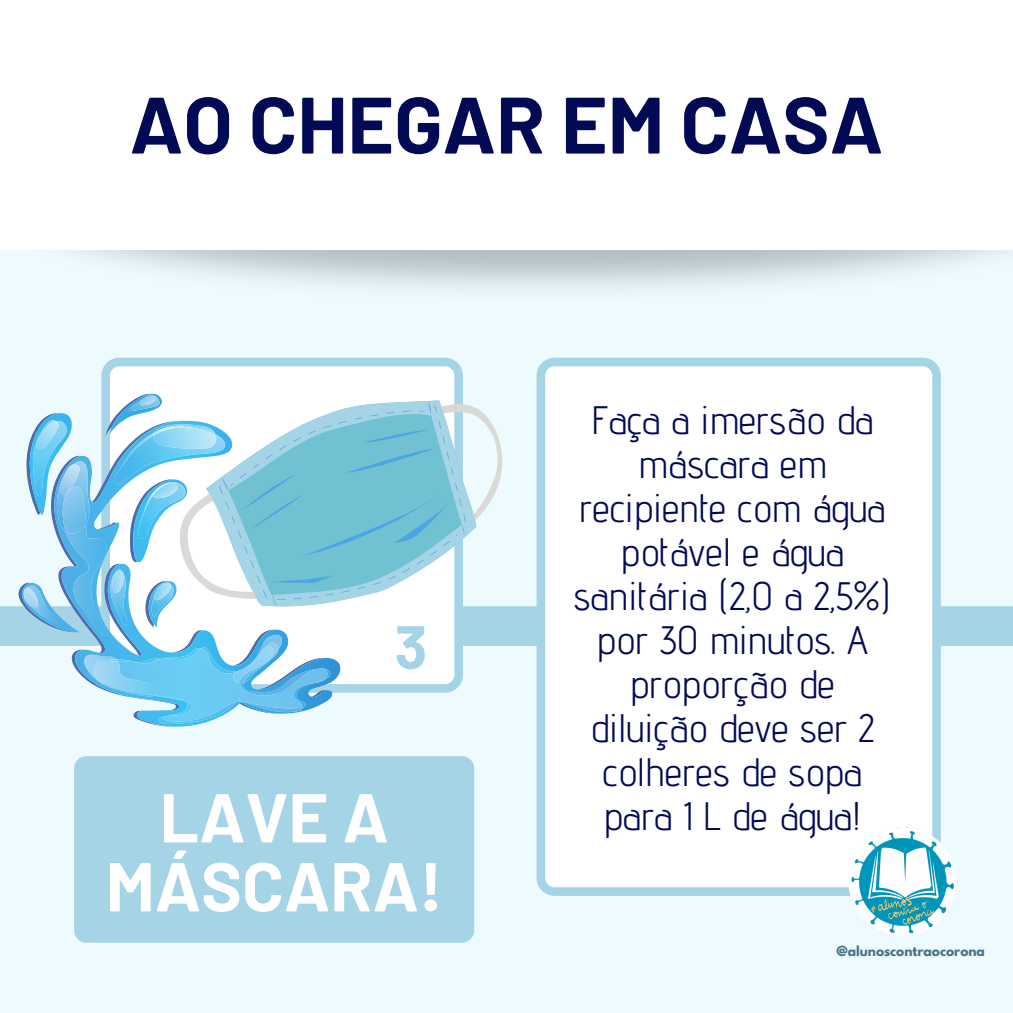
<style>
.page{position:relative;width:1013px;height:1013px;background:#fff}
.page>*{position:absolute;margin:0;border:0;box-sizing:border-box;transform-origin:0 0}
.t1{font:700 79.75px "Barlow";color:#020a56}
.t2{font:700 69px/68.9px "Barlow";color:#fff;text-align:center}
.t3{font:700 60.88px "Barlow";color:#a5d4e6}
.t4{font:39.75px/44px "Advent Pro";color:#020a56;text-align:center}
.t5{font:700 12.25px "League Spartan";color:#467384}
</style>
<div class="page">
<div style="left:0;top:0;width:1012px;height:1012px;background:#edfbff"></div>
<div style="left:0;top:0;width:1012px;height:250px;background:#fff"></div>
<svg style="left:0;top:604px;width:1012px;height:44px;background:#acd8e8"></svg>
<svg style="left:101px;top:358px;width:362px;height:334px;background:#e2f1f7"></svg>
<svg style="left:536px;top:358px;width:404px;height:537px;background:#f8fcfd"></svg>
<img style="left:703px;top:701px;width:255px;height:235px">
<svg style="left:52px;top:421px;width:291px;height:305px"></svg>
<img style="left:117px;top:647px;width:213px;height:77px">
<img style="left:100px;top:648px;width:18px;height:68px">
<img style="left:118px;top:648px;width:210px;height:73px">
<img style="left:66px;top:524px;width:41px;height:111px">
<img style="left:113px;top:436px;width:50px;height:48px">
<svg style="left:105px;top:394px;width:58px;height:42px;background:#c0dff1"></svg>
<img style="left:140px;top:395px;width:16px;height:10px">
<svg style="left:130px;top:479px;width:33px;height:83px;background:#9cd5f0"></svg>
<img style="left:153px;top:495px;width:10px;height:3px">
<img style="left:153px;top:483px;width:10px;height:12px">
<img style="left:154px;top:583px;width:9px;height:17px">
<svg style="left:18px;top:583px;width:61px;height:49px"></svg>
<img style="left:24px;top:588px;width:16px;height:19px">
<img style="left:56px;top:461px;width:34px;height:71px">
<img style="left:62px;top:486px;width:24px;height:47px">
<img style="left:75px;top:464px;width:5px;height:30px">
<svg style="left:26px;top:413px;width:49px;height:102px"></svg>
<img style="left:110px;top:569px;width:17px;height:57px">
<img style="left:112px;top:571px;width:12px;height:22px">
<img style="left:84px;top:654px;width:70px;height:42px">
<img style="left:92px;top:659px;width:63px;height:36px">
<img style="left:95px;top:661px;width:62px;height:34px">
<img style="left:238px;top:636px;width:44px;height:46px">
<img style="left:243px;top:642px;width:35px;height:27px">
<img style="left:233px;top:646px;width:40px;height:37px">
<img style="left:119px;top:434px;width:44px;height:36px">
<img style="left:153px;top:426px;width:10px;height:9px">
<svg style="left:163px;top:390px;width:362px;height:233px"></svg>
<svg style="left:196px;top:375px;width:299px;height:261px;fill:#fff"></svg>
<svg style="left:212px;top:388px;width:275px;height:236px;background:#aad9e5"></svg>
<div style="left:74px;top:756px;width:400px;height:186px;background:#a5d4e6;border-radius:12px"></div>
<h1 class="t1" style="left:130px;top:74px;width:755px">AO CHEGAR EM CASA</h1>
<h3 class="t3" style="left:394px;top:608px;width:34px">3</h3>
<h2 class="t2" style="left:106px;top:780px;width:338px">LAVE A<br>MÁSCARA!</h2>
<p class="t4" style="left:573px;top:397px;width:319px">Faça a imersão da máscara em recipiente com água potável e água sanitária (2,0 a 2,5%) por 30 minutos. A proporção de diluição deve ser 2 colheres de sopa para 1 L de água!</p>
<p class="t5" style="left:836px;top:944px;width:150px">@alunoscontraocorona</p>
</div>
